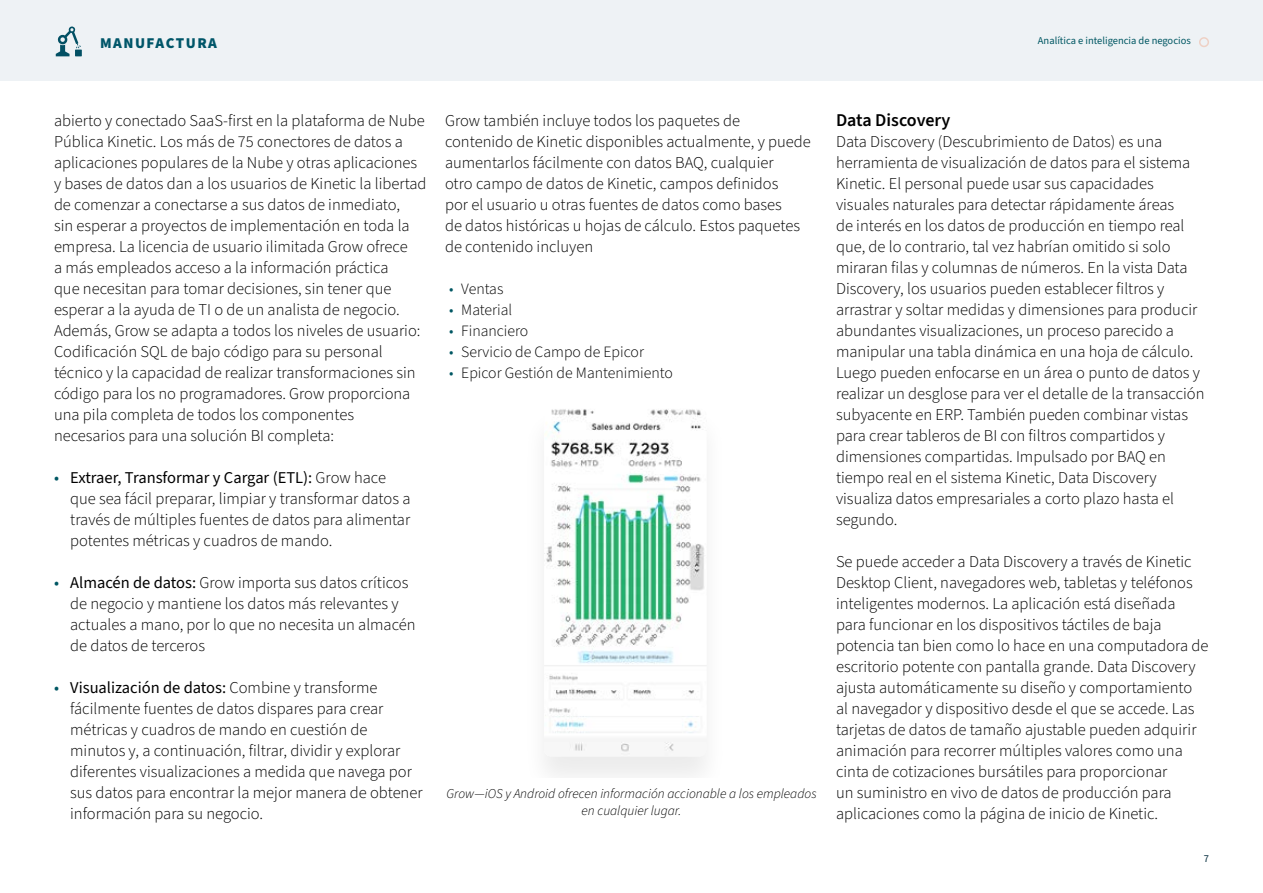
<style>
.page{position:relative;width:1263px;height:893px;background:#fff}
.page>*{position:absolute;margin:0;border:0;box-sizing:border-box;transform-origin:0 0}
.t1{font:600 18px "Source Sans 3";color:#000}
.Body_Copy{font:300 16.5px/21px "Source Sans 3";color:#000}
.Body_Copy_-_No_Breaks{font:300 16.5px/21px "Source Sans 3";color:#000}
.t2{font:300 15.75px "Source Sans 3";color:#000}
.t3{font:900 15px "Source Sans 3";letter-spacing:.1em;color:#005669}
.Footnote{font:italic 300 13.5px/16.5px "Source Sans 3";color:#000;text-align:center}
.Page_number_top{font:10.5px "Source Sans 3";color:#005763}
.t4{font:10.5px "Source Sans 3";color:#002a3b}
.s1{font-weight:400;color:#005763}
.s2{font-weight:400}
.s3{color:#005763}
</style>
<div class="page">
<div style="left:0;top:0;width:1263px;height:81px;background:#eef2f5"></div>
<svg style="left:56px;top:27px;width:26px;height:29px"></svg>
<div style="left:1199px;top:37px;width:10px;height:10px;border:2px solid #efd1c5;border-radius:50%"></div>
<img style="left:544px;top:409px;width:163px;height:347px">
<p class="t3" style="left:100px;top:33px;width:118px">MANUFACTURA</p>
<p class="Page_number_top" style="left:1038px;top:33px;width:154px">Analítica e inteligencia de negocios</p>
<p class="Body_Copy" style="left:54px;top:111px;width:374px">abierto y conectado SaaS-first en la plataforma de Nube Pública Kinetic. Los más de 75 conectores de datos a aplicaciones populares de la Nube y otras aplicaciones y bases de datos dan a los usuarios de Kinetic la libertad de comenzar a conectarse a sus datos de inmediato,<br>sin esperar a proyectos de implementación en toda la empresa. La licencia de usuario ilimitada Grow ofrece<br>a más empleados acceso a la información práctica<br>que necesitan para tomar decisiones, sin tener que esperar a la ayuda de TI o de un analista de negocio.<br>Además, Grow se adapta a todos los niveles de usuario:<br>Codificación SQL de bajo código para su personal técnico y la capacidad de realizar transformaciones sin código para los no programadores. Grow proporciona una pila completa de todos los componentes necesarios para una solución BI completa:</p>
<p class="Body_Copy" style="left:70px;top:468px;width:342px;text-indent:-16px"><span class="s1">•</span> <span class="s2">Extraer, Transformar y Cargar (ETL):</span> Grow hace que sea fácil preparar, limpiar y transformar datos a través de múltiples fuentes de datos para alimentar potentes métricas y cuadros de mando.</p>
<p class="Body_Copy" style="left:70px;top:573px;width:347px;text-indent:-16px"><span class="s1">•</span> <span class="s2">Almacén de datos:</span> Grow importa sus datos críticos de negocio y mantiene los datos más relevantes y actuales a mano, por lo que no necesita un almacén de datos de terceros</p>
<p class="Body_Copy" style="left:70px;top:678px;width:354px;text-indent:-16px"><span class="s1">•</span> <span class="s2">Visualización de datos:</span> Combine y transforme fácilmente fuentes de datos dispares para crear métricas y cuadros de mando en cuestión de minutos y, a continuación, filtrar, dividir y explorar diferentes visualizaciones a medida que navega por sus datos para encontrar la mejor manera de obtener información para su negocio.</p>
<p class="Body_Copy_-_No_Breaks" style="left:445px;top:111px;width:367px">Grow también incluye todos los paquetes de contenido de Kinetic disponibles actualmente, y puede aumentarlos fácilmente con datos BAQ, cualquier<br>otro campo de datos de Kinetic, campos definidos<br>por el usuario u otras fuentes de datos como bases<br>de datos históricas u hojas de cálculo. Estos paquetes de contenido incluyen</p>
<p class="t2" style="left:449px;top:278px;width:56px"><span class="s3">•</span> Ventas</p>
<p class="t2" style="left:449px;top:299px;width:65px"><span class="s3">•</span> Material</p>
<p class="t2" style="left:449px;top:320px;width:81px"><span class="s3">•</span> Financiero</p>
<p class="t2" style="left:449px;top:341px;width:196px"><span class="s3">•</span> Servicio de Campo de Epicor</p>
<p class="t2" style="left:449px;top:362px;width:225px"><span class="s3">•</span> Epicor Gestión de Mantenimiento</p>
<p class="Footnote" style="left:446px;top:786px;width:372px">Grow—iOS y Android ofrecen información accionable a los empleados en cualquier lugar.</p>
<h3 class="t1" style="left:836px;top:108px;width:116px">Data Discovery</h3>
<p class="Body_Copy" style="left:836px;top:132px;width:370px">Data Discovery (Descubrimiento de Datos) es una herramienta de visualización de datos para el sistema Kinetic. El personal puede usar sus capacidades visuales naturales para detectar rápidamente áreas<br>de interés en los datos de producción en tiempo real que, de lo contrario, tal vez habrían omitido si solo miraran filas y columnas de números. En la vista Data Discovery, los usuarios pueden establecer filtros y arrastrar y soltar medidas y dimensiones para producir abundantes visualizaciones, un proceso parecido a manipular una tabla dinámica en una hoja de cálculo.<br>Luego pueden enfocarse en un área o punto de datos y realizar un desglose para ver el detalle de la transacción subyacente en ERP. También pueden combinar vistas para crear tableros de BI con filtros compartidos y dimensiones compartidas. Impulsado por BAQ en tiempo real en el sistema Kinetic, Data Discovery visualiza datos empresariales a corto plazo hasta el segundo.</p>
<p class="Body_Copy_-_No_Breaks" style="left:836px;top:552px;width:374px">Se puede acceder a Data Discovery a través de Kinetic Desktop Client, navegadores web, tabletas y teléfonos inteligentes modernos. La aplicación está diseñada para funcionar en los dispositivos táctiles de baja potencia tan bien como lo hace en una computadora de escritorio potente con pantalla grande. Data Discovery ajusta automáticamente su diseño y comportamiento al navegador y dispositivo desde el que se accede. Las tarjetas de datos de tamaño ajustable pueden adquirir animación para recorrer múltiples valores como una cinta de cotizaciones bursátiles para proporcionar<br>un suministro en vivo de datos de producción para aplicaciones como la página de inicio de Kinetic.</p>
<p class="t4" style="left:1204px;top:852px;width:7px">7</p>
</div>
